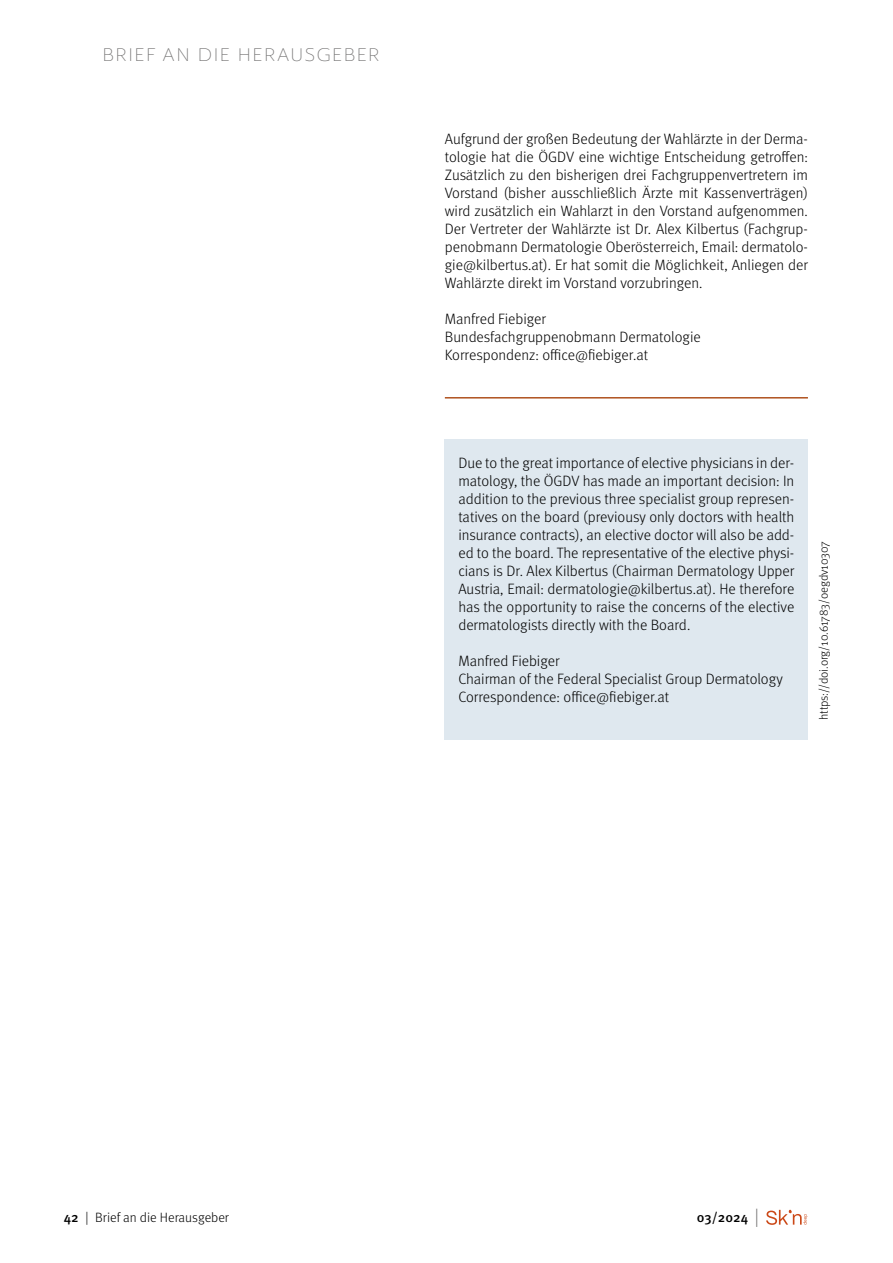
<style>
.page{position:relative;width:893px;height:1263px;background:#fff}
.page>*{position:absolute;margin:0;border:0;box-sizing:border-box;transform-origin:0 0}
.t1{font:300 expanded 18px "Ainslie Sans";letter-spacing:.05em;color:#706f6f}
.Text_ENG{font:300 15px/18px "Meta Pro";color:#000;text-align:justify}
.Text{font:300 15px/18px "Meta Pro";color:#000;text-align:justify}
.t2{font:300 13.5px "Meta Pro";color:#000}
.t3{font:500 13.5px "Meta Pro";color:#000}
.t4{font:300 12px "Meta Pro";letter-spacing:-.005em;color:#000}
.s1{font-weight:500}
.s2{font-weight:300;font-size:18.9px;color:#706f6f}
</style>
<div class="page">
<svg style="left:766px;top:1210px;width:41px;height:15px"></svg>
<div style="left:445px;top:439px;width:363px;height:300px;background:#dfe8ef"></div>
<hr style="left:445px;top:397px;width:363px;height:1px;background:#af521f">
<p class="t1" style="left:102px;top:44px;width:202px">BRIEF AN DIE HERAUSGEBE</p>
<p class="t1" style="left:368px;top:44px;width:14px">R</p>
<p class="Text" style="left:445px;top:129px;width:365px">Aufgrund der großen Bedeutung der Wahlärzte in der Derma&shy;tologie hat die ÖGDV eine wichtige Entscheidung getroffen:<br>Zusätzlich zu den bisherigen drei Fachgruppenvertretern im Vorstand (bisher ausschließlich Ärzte mit Kassenverträgen) wird zusätzlich ein Wahlarzt in den Vorstand aufgenommen.<br>Der Vertreter der Wahlärzte ist Dr. Alex Kilbertus (Fachgrup&shy;penobmann Dermatologie Oberösterreich, Email: dermatolo&shy;gie@kilbertus.at). Er hat somit die Möglichkeit, Anliegen der Wahlärzte direkt im Vorstand vorzubringen.</p>
<p class="Text" style="left:445px;top:309px;width:257px;text-align:left">Manfred Fiebiger<br>Bundesfachgruppenobmann Dermatologie<br>Korrespondenz: office@fiebiger.at</p>
<p class="Text_ENG" style="left:458px;top:453px;width:337px">Due to the great importance of elective physicians in der&shy;matology, the ÖGDV has made an important decision: In addition to the previous three specialist group represen&shy;tatives on the board (previousy only doctors with health insurance contracts), an elective doctor will also be add&shy;ed to the board. The representative of the elective physi&shy;cians is Dr. Alex Kilbertus (Chairman Dermatology Upper Austria, Email: dermatologie@kilbertus.at). He therefore has the opportunity to raise the concerns of the elective dermatologists directly with the Board.</p>
<p class="Text_ENG" style="left:458px;top:651px;width:326px;text-align:left">Manfred Fiebiger<br>Chairman of the Federal Specialist Group Dermatology<br>Correspondence: office@fiebiger.at</p>
<p class="t4" style="left:815px;top:720px;width:181px;rotate:-90deg">https://doi.org/10.61783/oegdv10307</p>
<p class="t2" style="left:64px;top:1208px;width:167px"><span class="s1">42</span> | Brief an die Herausgeber</p>
<p class="t3" style="left:697px;top:1206px;width:64px">03/2024 <span class="s2">|</span></p>
</div>
